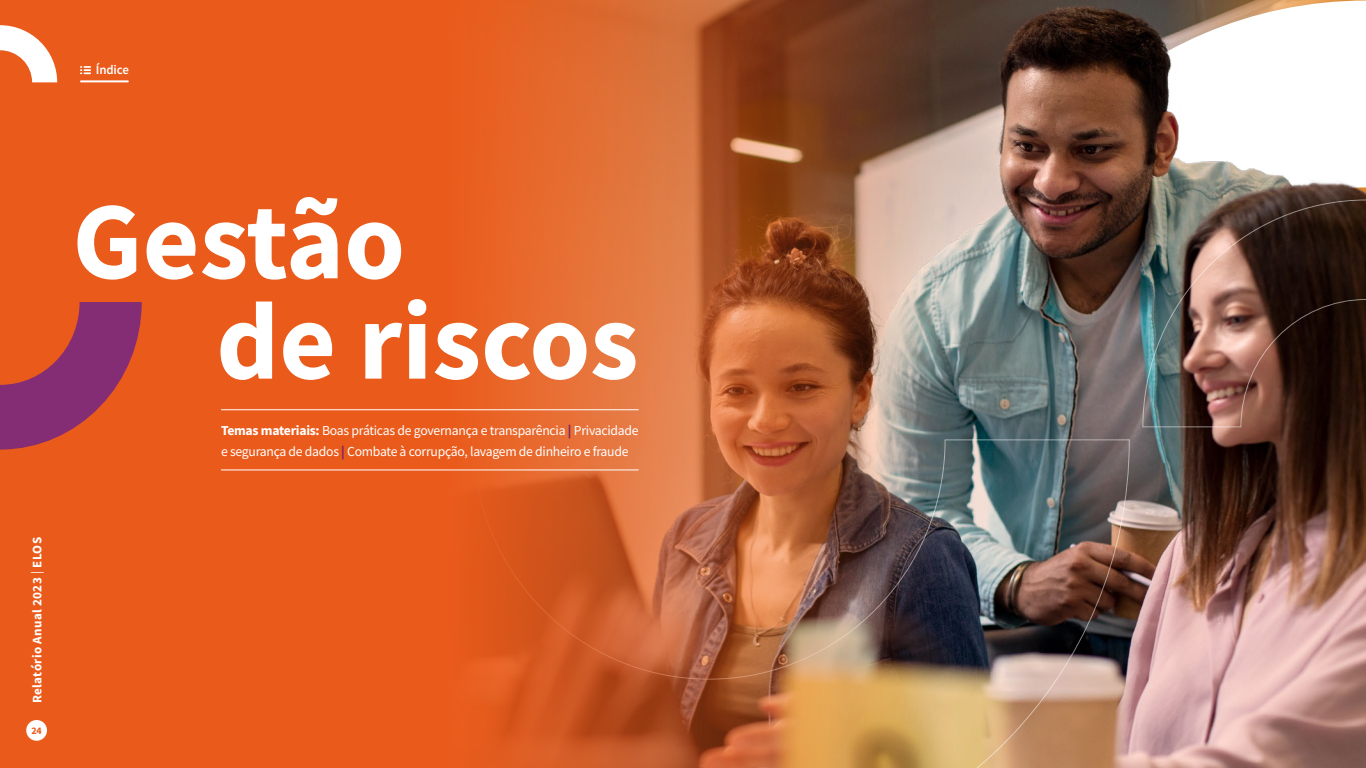
<style>
.page{position:relative;width:1366px;height:768px;background:#fff}
.page>*{position:absolute;margin:0;border:0;box-sizing:border-box;transform-origin:0 0}
.t1{font:700 110px/100.3px "Source Sans Pro";color:#fff}
.t2{font:13.7px/21px "Source Sans Pro";letter-spacing:-.02em;color:#fff}
.t3{font:700 13px "Source Sans Pro";letter-spacing:.03em;color:#fff}
.t4{font:600 12.9px "Source Sans Pro";letter-spacing:-.01em;color:#fff}
.t5{font:700 10px "Source Sans Pro";color:#ea5b1b}
.s1{font-weight:400}
.s2{font-weight:700}
.s3{font-weight:700;color:#712363}
</style>
<div class="page">
<img style="left:953px;top:0;width:413px;height:768px">
<img style="left:1142px;top:199px;width:224px;height:229px">
<img style="left:953px;top:439px;width:177px;height:329px">
<img style="left:0;top:0;width:953px;height:768px">
<div style="left:26px;top:720px;width:21px;height:21px;background:#fff;border-radius:50%"></div>
<svg style="left:0;top:25px;width:57px;height:57px"></svg>
<svg style="left:81px;top:66px;width:9px;height:8px"></svg>
<hr style="left:81px;top:80px;width:47px;height:2px;background:#fff">
<svg style="left:0;top:302px;width:142px;height:148px;background:#b3424a"></svg>
<div style="left:206px;top:409px;width:448px;height:65px;background:#ea5b1b;opacity:.5"></div>
<hr style="left:221px;top:409px;width:418px;height:1px;background:#fff">
<hr style="left:221px;top:470px;width:418px;height:1px;background:#fff">
<p class="t4" style="left:96px;top:61px;width:34px">Índice</p>
<p class="t3" style="left:28px;top:703px;width:168px;rotate:-90deg">Relatório Anual 2023 <span class="s1">|</span> ELOS</p>
<p class="t5" style="left:31px;top:723px;width:12px">24</p>
<h1 class="t1" style="left:216px;top:190px;width:424px;text-indent:-144px">Gestão<br>de riscos</h1>
<p class="t2" style="left:221px;top:420px;width:419px"><span class="s2">Temas materiais:</span> Boas práticas de governança e transparência <span class="s3">|</span> Privacidade e segurança de dados <span class="s3">|</span> Combate à corrupção, lavagem de dinheiro e fraude</p>
</div>
